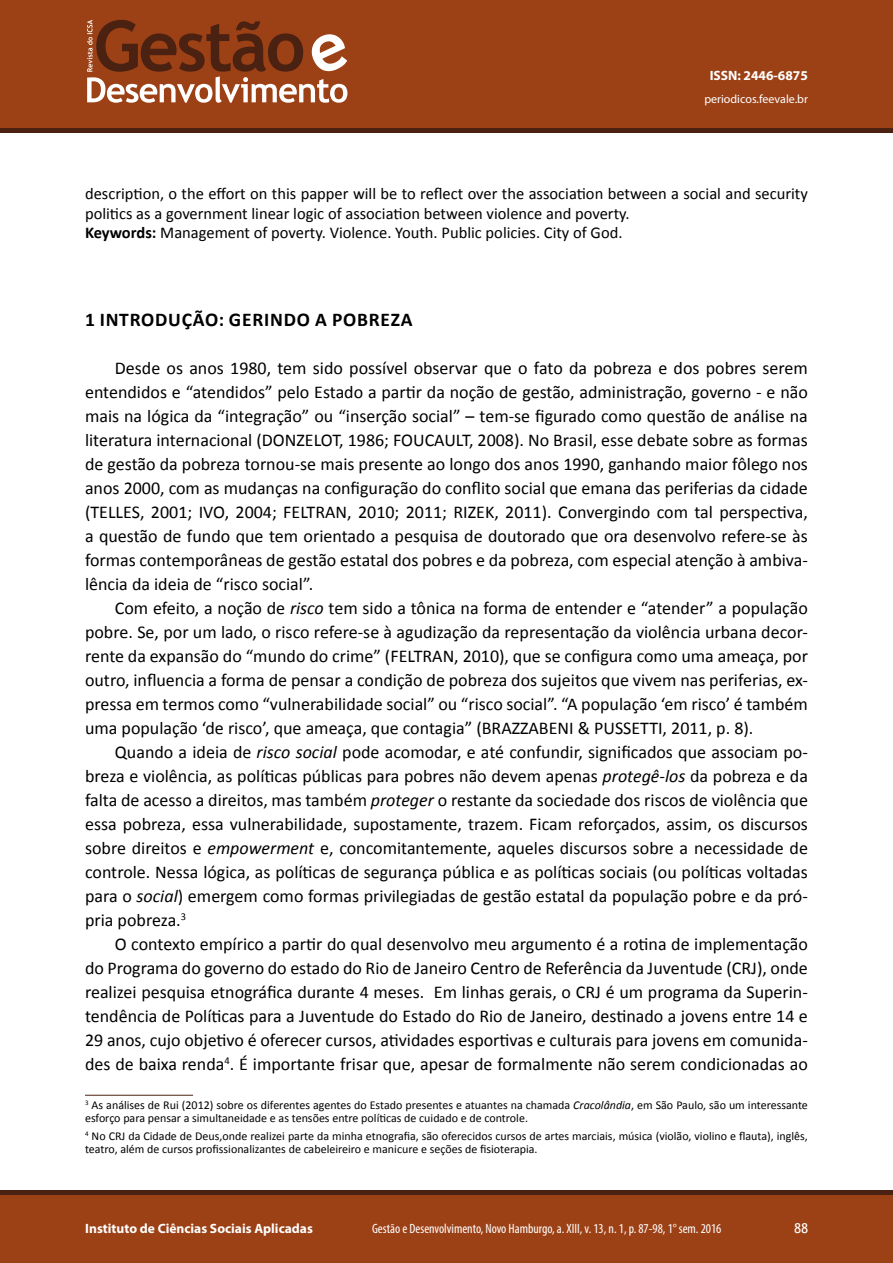
<style>
.page{position:relative;width:893px;height:1263px;background:#fff}
.page>*{position:absolute;margin:0;border:0;box-sizing:border-box;transform-origin:0 0}
.t1{font:700 19.5px "Calibri";letter-spacing:.04em;color:#000}
.t2{font:18px/24px "Calibri";color:#000;text-align:justify}
.t3{font:16.5px/19.5px "Calibri";color:#000}
.t4{font:condensed 13.5px "Myriad Pro";color:#fff}
.t5{font:700 13.5px "Myriad Pro";color:#fff}
.t6{font:13.5px "Trebuchet MS";color:#fff}
.t7{font:12px/13.5px "Calibri";color:#000}
.t8{font:12px "Myriad Pro";color:#fff}
.s1{font-weight:700}
.s2{font-style:italic}
</style>
<div class="page">
<div style="left:0;top:0;width:893px;height:129px;background:#9c4116"></div>
<svg style="left:87px;top:20px;width:260px;height:83px"></svg>
<div style="left:0;top:1193px;width:893px;height:70px;background:#9c4116"></div>
<div style="left:0;top:1190px;width:893px;height:5px;background:#4b2112"></div>
<hr style="left:0;top:129px;width:893px;height:4px;background:#4b2112">
<hr style="left:85px;top:1095px;width:108px;height:1px;background:#4b2112">
<p class="t5" style="left:710px;top:67px;width:100px">ISSN: 2446-6875</p>
<p class="t8" style="left:704px;top:91px;width:105px">periodicos.feevale.br</p>
<p class="t3" style="left:85px;top:184px;width:724px">description, o the effort on this papper will be to reflect over the association between a social and security politics as a government linear logic of association between violence and poverty.<br><span class="s1">Keywords:</span> Management of poverty. Violence. Youth. Public policies. City of God.</p>
<p class="t1" style="left:85px;top:307px;width:329px">1 INTRODUÇÃO: GERINDO A POBREZA</p>
<p class="t2" style="left:85px;top:356px;width:724px;text-indent:30px">Desde os anos 1980, tem sido possível observar que o fato da pobreza e dos pobres serem entendidos e “atendidos” pelo Estado a partir da noção de gestão, administração, governo - e não mais na lógica da “integração” ou “inserção social” – tem-se figurado como questão de análise na literatura internacional (DONZELOT, 1986; FOUCAULT, 2008). No Brasil, esse debate sobre as formas de gestão da pobreza tornou-se mais presente ao longo dos anos 1990, ganhando maior fôlego nos anos 2000, com as mudanças na configuração do conflito social que emana das periferias da cidade (TELLES, 2001; IVO, 2004; FELTRAN, 2010; 2011; RIZEK, 2011). Convergindo com tal perspectiva, a questão de fundo que tem orientado a pesquisa de doutorado que ora desenvolvo refere-se às formas contemporâneas de gestão estatal dos pobres e da pobreza, com especial atenção à ambiva&shy;lência da ideia de “risco social”.</p>
<p class="t2" style="left:85px;top:596px;width:724px;text-indent:30px">Com efeito, a noção de <span class="s2">risco</span> tem sido a tônica na forma de entender e “atender” a população pobre. Se, por um lado, o risco refere-se à agudização da representação da violência urbana decor&shy;rente da expansão do “mundo do crime” (FELTRAN, 2010), que se configura como uma ameaça, por outro, influencia a forma de pensar a condição de pobreza dos sujeitos que vivem nas periferias, ex&shy;pressa em termos como “vulnerabilidade social” ou “risco social”. “A população ‘em risco’ é também uma população ‘de risco’, que ameaça, que contagia” (BRAZZABENI &amp; PUSSETTI, 2011, p. 8).</p>
<p class="t2" style="left:85px;top:740px;width:724px;text-indent:30px">Quando a ideia de <span class="s2">risco social</span> pode acomodar, e até confundir, significados que associam po&shy;breza e violência, as políticas públicas para pobres não devem apenas <span class="s2">protegê-los</span> da pobreza e da falta de acesso a direitos, mas também <span class="s2">proteger</span> o restante da sociedade dos riscos de violência que essa pobreza, essa vulnerabilidade, supostamente, trazem. Ficam reforçados, assim, os discursos sobre direitos e <span class="s2">empowerment</span> e, concomitantemente, aqueles discursos sobre a necessidade de controle. Nessa lógica, as políticas de segurança pública e as políticas sociais (ou políticas voltadas para o <span class="s2">social</span>) emergem como formas privilegiadas de gestão estatal da população pobre e da pró&shy;pria pobreza.<sup>3</sup></p>
<p class="t2" style="left:85px;top:932px;width:724px;text-indent:30px">O contexto empírico a partir do qual desenvolvo meu argumento é a rotina de implementação do Programa do governo do estado do Rio de Janeiro Centro de Referência da Juventude (CRJ), onde realizei pesquisa etnográfica durante 4 meses. Em linhas gerais, o CRJ é um programa da Superin&shy;tendência de Políticas para a Juventude do Estado do Rio de Janeiro, destinado a jovens entre 14 e 29 anos, cujo objetivo é oferecer cursos, atividades esportivas e culturais para jovens em comunida&shy;des de baixa renda<sup>4</sup>. É importante frisar que, apesar de formalmente não serem condicionadas ao</p>
<p class="t7" style="left:85px;top:1098px;width:724px"><sup>3</sup> As análises de Rui (2012) sobre os diferentes agentes do Estado presentes e atuantes na chamada <span class="s2">Cracolândia</span>, em São Paulo, são um interessante esforço para pensar a simultaneidade e as tensões entre políticas de cuidado e de controle.</p>
<p class="t7" style="left:85px;top:1129px;width:724px"><sup>4</sup> No CRJ da Cidade de Deus,onde realizei parte da minha etnografia, são oferecidos cursos de artes marciais, música (violão, violino e flauta), inglês, teatro, além de cursos profissionalizantes de cabeleireiro e manicure e seções de fisioterapia.</p>
<p class="t5" style="left:85px;top:1220px;width:229px">Instituto de Ciências Sociais Aplicadas</p>
<p class="t4" style="left:372px;top:1220px;width:351px">Gestão e Desenvolvimento, Novo Hamburgo, a. XIII, v. 13, n. 1, p. 87-98, 1° sem. 2016</p>
<p class="t6" style="left:794px;top:1220px;width:16px">88</p>
</div>
